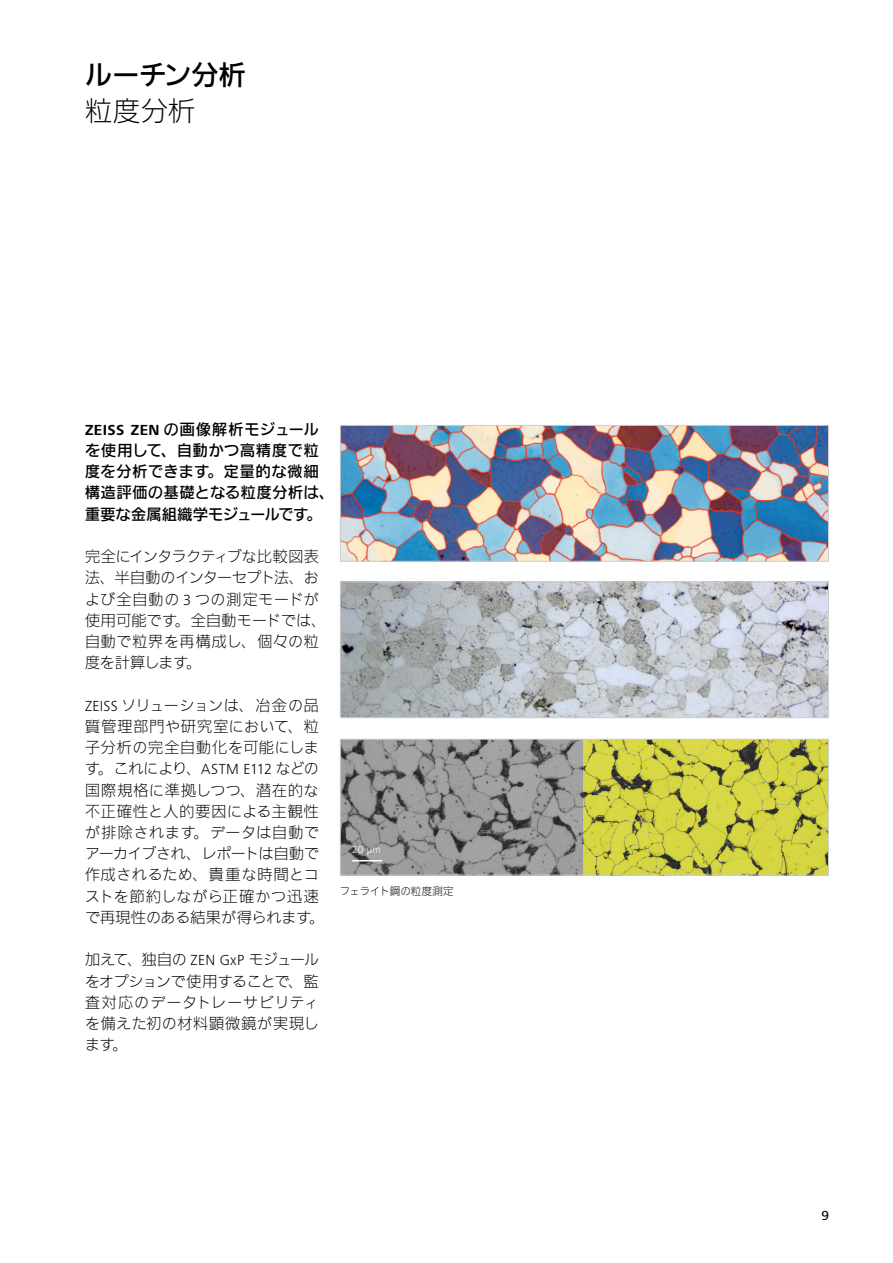
<style>
.page{position:relative;width:893px;height:1263px;background:#fff}
.page>*{position:absolute;margin:0;border:0;box-sizing:border-box;transform-origin:0 0}
.t1{font:500 27px "Iwa N Go Pro";letter-spacing:.005em;color:#000}
.t2{font:300 27px "Iwa N Go Pro";color:#000}
.t3{font:300 15px/21.3px "Iwa N Go Pro";letter-spacing:.03em;color:#000}
.t4{font:500 15px/21.3px "Iwa N Go Pro";letter-spacing:.045em;color:#000}
.t5{font:500 13.5px "ZEISS Frutiger Next W1 G";color:#000}
.t6{font:300 10.5px "Iwa N Go Pro";letter-spacing:-.01em;color:#000}
.t7{font:300 10.5px "ZEISS Frutiger Next W1 G";color:#fff}
.s1{font-family:"ZEISS Frutiger Next W1 G";font-weight:700}
.s2{font-family:"ZEISS Frutiger Next W1 G"}
</style>
<div class="page">
<img style="left:342px;top:427px;width:485px;height:132px">
<div style="left:340px;top:425px;width:489px;height:136px;border:1px solid #cccecf"></div>
<img style="left:342px;top:584px;width:485px;height:132px">
<div style="left:340px;top:582px;width:489px;height:136px;border:1px solid #cccecf"></div>
<img style="left:342px;top:741px;width:485px;height:132px">
<div style="left:340px;top:739px;width:489px;height:136px;border:1px solid #cccecf"></div>
<hr style="left:352px;top:860px;width:30px;height:1px;background:#fff">
<h1 class="t1" style="left:85px;top:55px;width:162px">ルーチン分析</h1>
<h1 class="t2" style="left:85px;top:91px;width:112px">粒度分析</h1>
<p class="t4" style="left:85px;top:417px;width:251px"><span class="s1">ZEISS ZEN</span> の画像解析モジュールを使用して、自動かつ高精度で粒度を分析できます。定量的な微細構造評価の基礎となる粒度分析は、重要な金属組織学モジュールです。</p>
<p class="t3" style="left:85px;top:545px;width:243px">完全にインタラクティブな比較図表法、半自動のインターセプト法、および全自動の <span class="s2">3</span> つの測定モードが使用可能です。全自動モードでは、自動で粒界を再構成し、個々の粒度を計算します。</p>
<p class="t3" style="left:85px;top:693px;width:241px"><span class="s2">ZEISS</span> ソリューションは、冶金の品質管理部門や研究室において、粒子分析の完全自動化を可能にします。これにより、<span class="s2">ASTM E112</span> などの国際規格に準拠しつつ、潜在的な不正確性と人的要因による主観性が排除されます。データは自動でアーカイブされ、レポートは自動で作成されるため、貴重な時間とコストを節約しながら正確かつ迅速で再現性のある結果が得られます。</p>
<p class="t3" style="left:85px;top:948px;width:235px;text-align:justify">加えて、独自の <span class="s2">ZEN GxP</span> モジュールをオプションで使用することで、監査対応のデータトレーサビリティを備えた初の材料顕微鏡が実現します。</p>
<p class="t7" style="left:352px;top:843px;width:30px">20 µm</p>
<p class="t6" style="left:340px;top:883px;width:115px">フェライト鋼の粒度測定</p>
<p class="t5" style="left:822px;top:1206px;width:9px">9</p>
</div>
